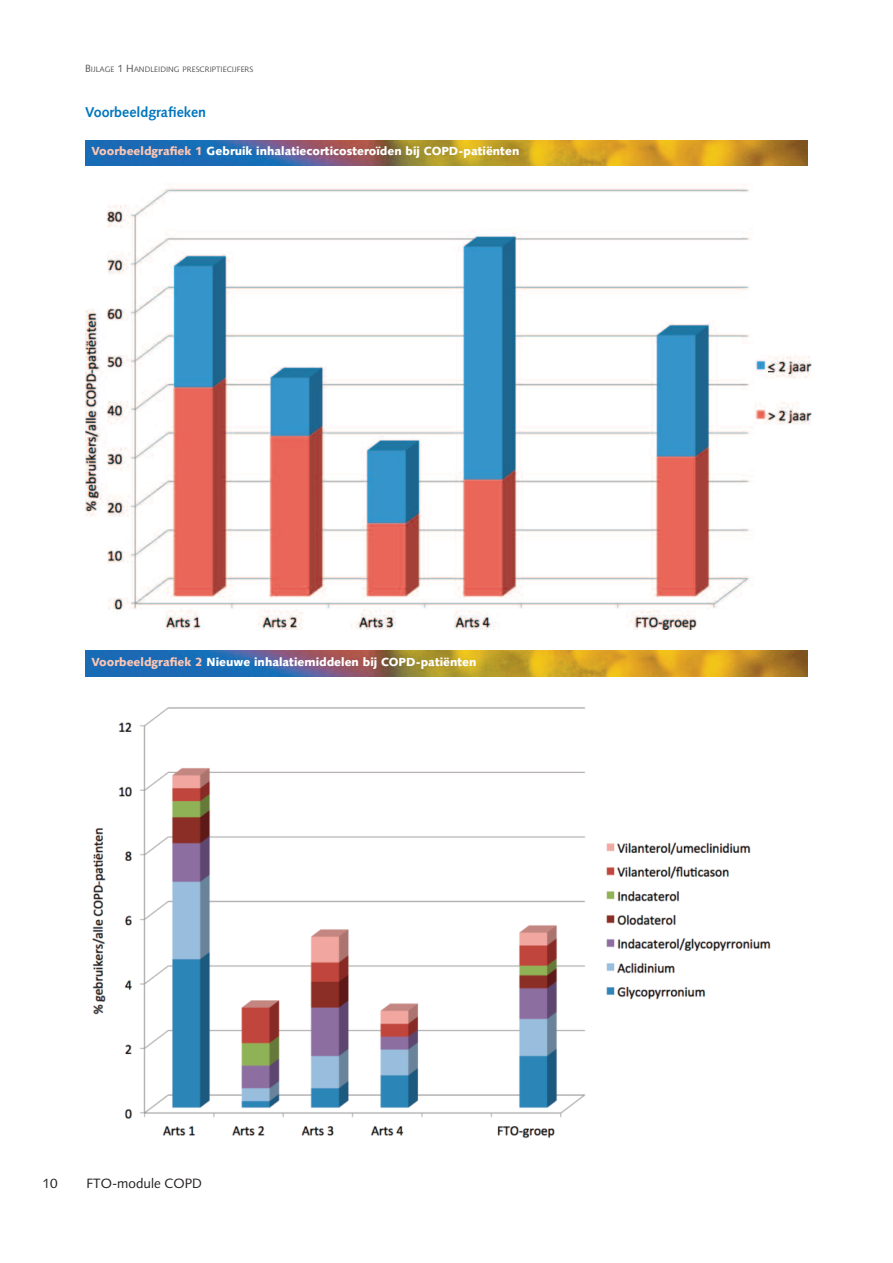
<style>
.page{position:relative;width:893px;height:1263px;background:#fff}
.page>*{position:absolute;margin:0;border:0;box-sizing:border-box;transform-origin:0 0}
.t1{font:700 14.25px "Syntax";color:#0076be}
.t2{font:13.5px "Syntax";color:#231f20}
.t3{font:900 11.7px "Syntax";color:#fff}
.t4{font:7.8px "Syntax";color:#57585a}
.s1{font-size:10.5px}
.s2{color:#fbc7b5}
</style>
<div class="page">
<img style="left:85px;top:187px;width:727px;height:442px">
<img style="left:85px;top:140px;width:723px;height:26px">
<img style="left:92px;top:707px;width:679px;height:432px">
<img style="left:85px;top:651px;width:723px;height:25px">
<p class="t4" style="left:85px;top:66px;width:170px"><span class="s1">B</span>IJLAGE <span class="s1">1 H</span>ANDLEIDING PRESCRIPTIECIJFERS</p>
<p class="t1" style="left:85px;top:106px;width:123px">Voorbeeldgrafieken</p>
<p class="t3" style="left:91px;top:147px;width:429px"><span class="s2">Voorbeeldgrafiek 1</span> Gebruik inhalatiecorticosteroïden bij COPD-patiënten</p>
<p class="t3" style="left:91px;top:657px;width:387px"><span class="s2">Voorbeeldgrafiek 2</span> Nieuwe inhalatiemiddelen bij COPD-patiënten</p>
<p class="t2" style="left:43px;top:1178px;width:16px">10</p>
<p class="t2" style="left:87px;top:1178px;width:117px">FTO-module COPD</p>
</div>
